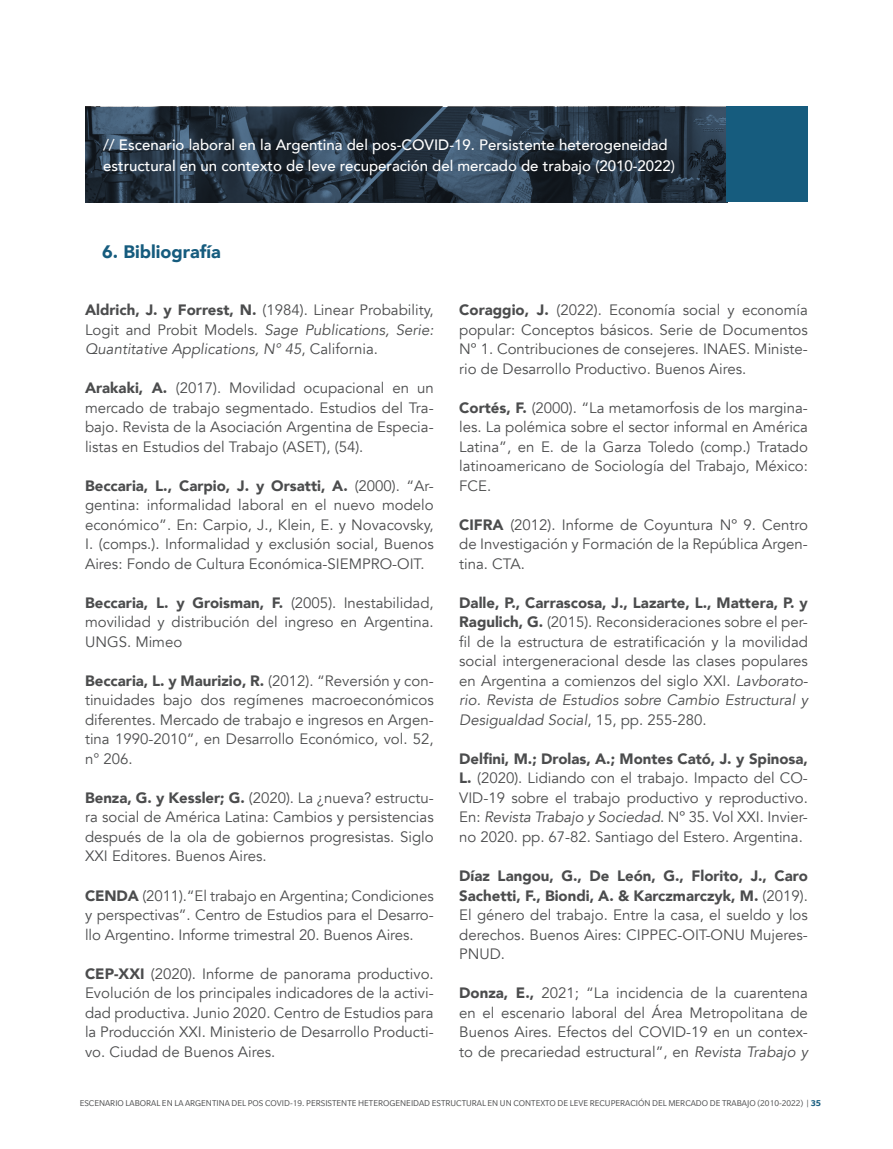
<style>
.page{position:relative;width:893px;height:1149px;background:#fff}
.page>*{position:absolute;margin:0;border:0;box-sizing:border-box;transform-origin:0 0}
.t1{font:900 18px "Avenir";color:#165c7e}
.bloque-texto{font:15px/19.5px "Avenir";color:#4b4c4d;text-align:justify}
.t2{font:500 15px/21px "Avenir";color:#fff}
.t3{font:9.15px "Slate";color:#4b4c4d}
.s1{font-weight:900}
.s2{font-style:italic}
.s3{font-weight:700;color:#165c7e}
</style>
<div class="page">
<svg style="left:85px;top:107px;width:641px;height:95px;background:#273544"></svg>
<div style="left:726px;top:106px;width:82px;height:96px;background:#165c7e"></div>
<p class="t2" style="left:103px;top:133px;width:573px">// Escenario laboral en la Argentina del pos-COVID-19. Persistente heterogeneidad estructural en un contexto de leve recuperación del mercado de trabajo (2010-2022)</p>
<p class="t1" style="left:102px;top:236px;width:120px">6. Bibliografía</p>
<p class="bloque-texto" style="left:85px;top:300px;width:350px"><span class="s1">Aldrich, J. y Forrest, N.</span> (1984). Linear Probability, Logit and Probit Models. <span class="s2">Sage Publications, Serie:<br>Quantitative Applications, N° 45</span>, California.</p>
<p class="bloque-texto" style="left:85px;top:378px;width:350px"><span class="s1">Arakaki, A.</span> (2017). Movilidad ocupacional en un mercado de trabajo segmentado. Estudios del Tra&shy;bajo. Revista de la Asociación Argentina de Especia&shy;listas en Estudios del Trabajo (ASET), (54).</p>
<p class="bloque-texto" style="left:85px;top:476px;width:350px"><span class="s1">Beccaria, L., Carpio, J. y Orsatti, A.</span> (2000). “Ar&shy;gentina: informalidad laboral en el nuevo modelo económico”. En: Carpio, J., Klein, E. y Novacovsky, I. (comps.). Informalidad y exclusión social, Buenos Aires: Fondo de Cultura Económica-SIEMPRO-OIT.</p>
<p class="bloque-texto" style="left:85px;top:593px;width:350px"><span class="s1">Beccaria, L. y Groisman, F.</span> (2005). Inestabilidad, movilidad y distribución del ingreso en Argentina.<br>UNGS. Mimeo</p>
<p class="bloque-texto" style="left:85px;top:671px;width:350px"><span class="s1">Beccaria, L. y Maurizio, R.</span> (2012). “Reversión y con&shy;tinuidades bajo dos regímenes macroeconómicos diferentes. Mercado de trabajo e ingresos en Argen&shy;tina 1990-2010”, en Desarrollo Económico, vol. 52, n° 206.</p>
<p class="bloque-texto" style="left:85px;top:788px;width:350px"><span class="s1">Benza, G. y Kessler; G.</span> (2020). La ¿nueva? estructu&shy;ra social de América Latina: Cambios y persistencias después de la ola de gobiernos progresistas. Siglo XXI Editores. Buenos Aires.</p>
<p class="bloque-texto" style="left:85px;top:885px;width:350px"><span class="s1">CENDA</span> (2011).“El trabajo en Argentina; Condiciones y perspectivas”. Centro de Estudios para el Desarro&shy;llo Argentino. Informe trimestral 20. Buenos Aires.</p>
<p class="bloque-texto" style="left:85px;top:963px;width:350px"><span class="s1">CEP-XXI</span> (2020). Informe de panorama productivo.<br>Evolución de los principales indicadores de la activi&shy;dad productiva. Junio 2020. Centro de Estudios para la Producción XXI. Ministerio de Desarrollo Producti&shy;vo. Ciudad de Buenos Aires.</p>
<p class="bloque-texto" style="left:459px;top:300px;width:350px"><span class="s1">Coraggio, J.</span> (2022). Economía social y economía popular: Conceptos básicos. Serie de Documentos Nº 1. Contribuciones de consejeres. INAES. Ministe&shy;rio de Desarrollo Productivo. Buenos Aires.</p>
<p class="bloque-texto" style="left:459px;top:398px;width:350px"><span class="s1">Cortés, F.</span> (2000). “La metamorfosis de los margina&shy;les. La polémica sobre el sector informal en América Latina”, en E. de la Garza Toledo (comp.) Tratado latinoamericano de Sociología del Trabajo, México:<br>FCE.</p>
<p class="bloque-texto" style="left:459px;top:515px;width:350px"><span class="s1">CIFRA</span> (2012). Informe de Coyuntura Nº 9. Centro de Investigación y Formación de la República Argen&shy;tina. CTA.</p>
<p class="bloque-texto" style="left:459px;top:593px;width:350px"><span class="s1">Dalle, P., Carrascosa, J., Lazarte, L., Mattera, P. y Ragulich, G.</span> (2015). Reconsideraciones sobre el per&shy;fil de la estructura de estratificación y la movilidad social intergeneracional desde las clases populares en Argentina a comienzos del siglo XXI. <span class="s2">Lavborato&shy;rio. Revista de Estudios sobre Cambio Estructural y Desigualdad Social</span>, 15, pp. 255-280.</p>
<p class="bloque-texto" style="left:459px;top:749px;width:350px"><span class="s1">Delfini, M.; Drolas, A.; Montes Cató, J. y Spinosa, L.</span> (2020). Lidiando con el trabajo. Impacto del CO-VID-19 sobre el trabajo productivo y reproductivo.<br>En: <span class="s2">Revista Trabajo y Sociedad</span>. Nº 35. Vol XXI. Invier&shy;no 2020. pp. 67-82. Santiago del Estero. Argentina.</p>
<p class="bloque-texto" style="left:459px;top:866px;width:350px"><span class="s1">Díaz Langou, G., De León, G., Florito, J., Caro Sachetti, F., Biondi, A. &amp; Karczmarczyk, M.</span> (2019).<br>El género del trabajo. Entre la casa, el sueldo y los derechos. Buenos Aires: CIPPEC-OIT-ONU Mujeres-PNUD.</p>
<p class="bloque-texto" style="left:459px;top:983px;width:350px"><span class="s1">Donza, E.,</span> 2021; “La incidencia de la cuarentena en el escenario laboral del Área Metropolitana de Buenos Aires. Efectos del COVID-19 en un contex&shy;to de precariedad estructural”, en <span class="s2">Revista Trabajo y</span></p>
<p class="t3" style="left:80px;top:1098px;width:743px">ESCENARIO LABORAL EN LA ARGENTINA DEL POS COVID-19. PERSISTENTE HETEROGENEIDAD ESTRUCTURAL EN UN CONTEXTO DE LEVE RECUPERACIÓN DEL MERCADO DE TRABAJO (2010-2022) | <span class="s3">35</span></p>
</div>
